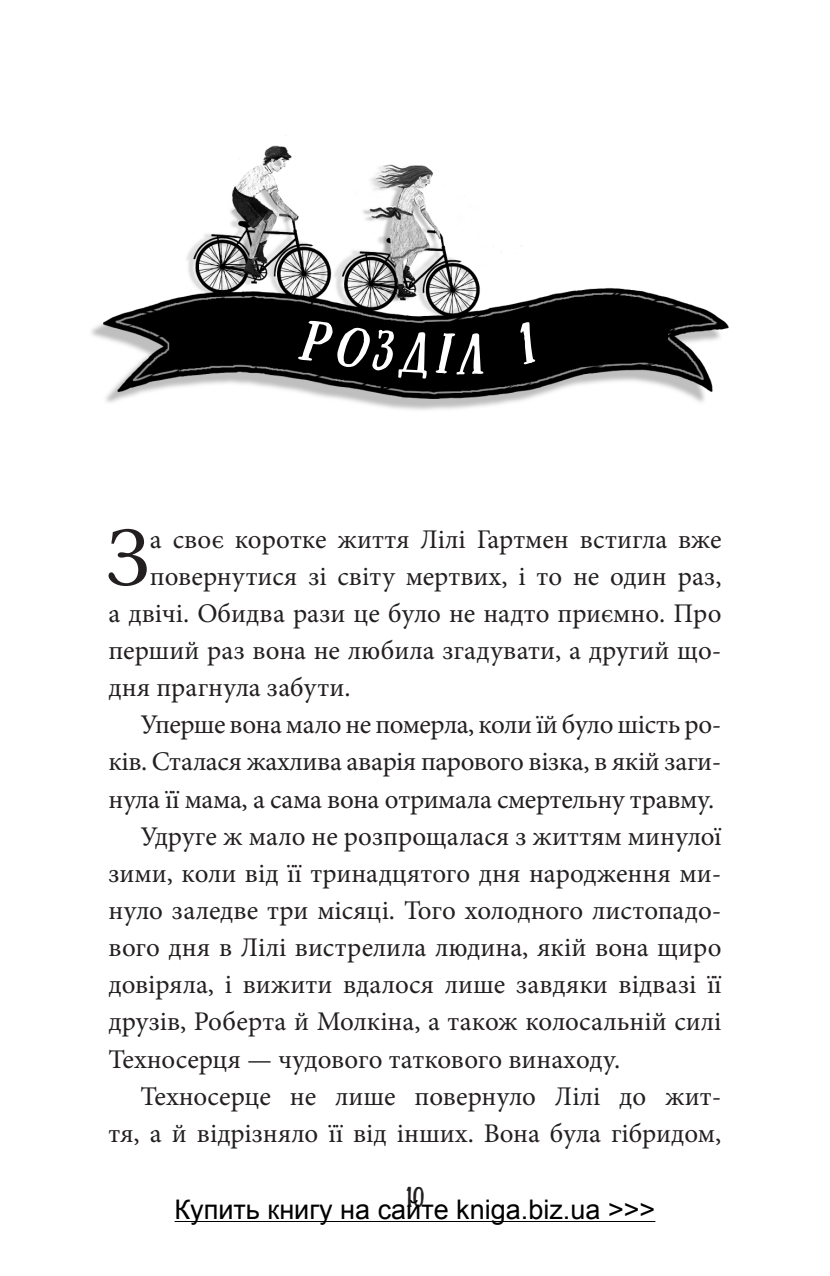
<style>
.page{position:relative;width:830px;height:1276px;background:#fff}
.page>*{position:absolute;margin:0;border:0;box-sizing:border-box;transform-origin:0 0}
.Обычный_буквица{font:84.15px "Minion Pro";color:#231f20}
.Обычный{font:27px/37.1px "Minion Pro";color:#231f20;text-align:justify}
.Обычный_буквица-2{font:27px "Minion Pro";color:#231f20}
.t1{font:27px "Arial";color:#000}
.t2{font:20.25px "Sunday";color:#231f20}
</style>
<div class="page">
<img style="left:91px;top:135px;width:638px;height:275px">
<hr style="left:174px;top:1221px;width:481px;height:1px;background:#000">
<div style="left:295px;top:320px;width:194px;height:60px;background:#000"></div>
<svg style="left:519px;top:320px;width:16px;height:46px"></svg>
<p class="Обычный_буквица" style="left:106px;top:501px;width:45px">З</p>
<p class="Обычный_буквица-2" style="left:150px;top:521px;width:572px">а своє коротке життя Лілі Гартмен встигла вже</p>
<p class="Обычный_буквица-2" style="left:150px;top:558px;width:572px">повернутися зі світу мертвих, і то не один раз,</p>
<p class="Обычный_буквица-2" style="left:108px;top:595px;width:614px">а двічі. Обидва рази це було не надто приємно. Про</p>
<p class="Обычный_буквица-2" style="left:108px;top:632px;width:614px">перший раз вона не любила згадувати, а другий що-</p>
<p class="Обычный_буквица-2" style="left:108px;top:669px;width:243px">дня прагнула забути.</p>
<p class="Обычный" style="left:108px;top:706px;width:614px;text-indent:32px">Уперше вона мало не померла, коли їй було шість ро&shy;ків. Сталася жахлива аварія парового візка, в якій заги&shy;нула її мама, а сама вона отримала смертельну травму.</p>
<p class="Обычный" style="left:108px;top:817px;width:614px;text-indent:32px">Удруге ж мало не розпрощалася з життям минулої зими, коли від її тринадцятого дня народження ми&shy;нуло заледве три місяці. Того холодного листопадо&shy;вого дня в Лілі вистрелила людина, якій вона щиро довіряла, і вижити вдалося лише завдяки відвазі її друзів, Роберта й Молкіна, а також колосальній силі Техносерця — чудового таткового винаходу.</p>
<p class="Обычный" style="left:108px;top:1077px;width:614px;text-align:right">Техносерце не лише повернуло Лілі до жит&shy;тя, а й відрізняло її від інших. Вона була гібридом,</p>
<p class="t2" style="left:406px;top:1183px;width:19px">10</p>
<p class="t1" style="left:174px;top:1191px;width:482px">Купить книгу на сайте kniga.biz.ua &gt;&gt;&gt;</p>
</div>
